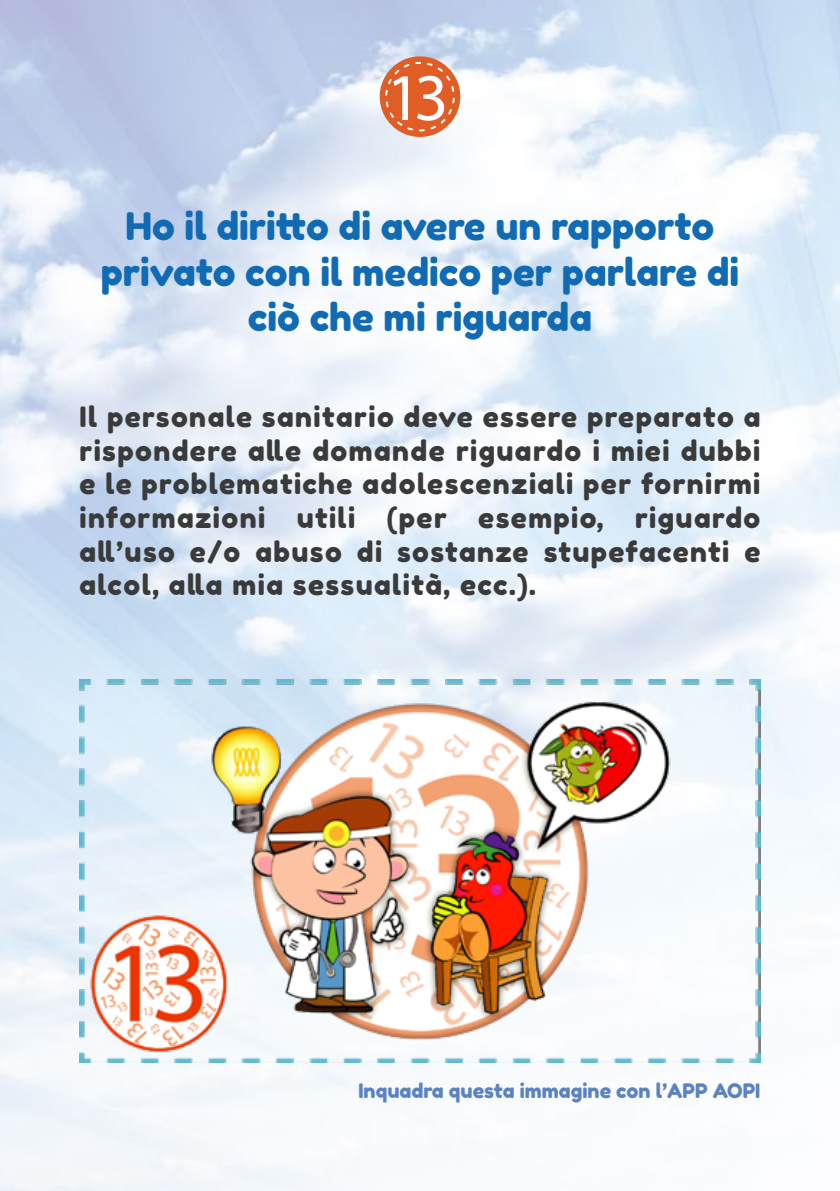
<style>
.page{position:relative;width:840px;height:1191px;background:#fff}
.page>*{position:absolute;margin:0;border:0;box-sizing:border-box;transform-origin:0 0}
.t1{font:67px "Myriad Pro";color:#fff}
.t2{font:38px/45.6px "Fredoka One";color:#106bb4;text-align:center}
.t3{font:28px/33.6px "Fredoka One";letter-spacing:.05em;color:#3a3a3a;text-align:justify}
.t4{font:20px "Fredoka One";color:#5b83c2}
</style>
<div class="page">
<img style="left:0;top:0;width:839px;height:1191px">
<div style="left:379px;top:56px;width:81px;height:81px;background:#e15d26;border-radius:50%"></div>
<div style="left:385px;top:62px;width:69px;height:69px;border:2px dashed #fff;border-radius:50%"></div>
<img style="left:79px;top:679px;width:681px;height:383px">
<h1 class="t1" style="left:386px;top:56px;width:64px">13</h1>
<h2 class="t2" style="left:101px;top:203px;width:639px">Ho il diritto di avere un rapporto privato con il medico per parlare di ciò che mi riguarda</h2>
<p class="t3" style="left:79px;top:400px;width:682px">Il personale sanitario deve essere preparato a rispondere alle domande riguardo i miei dubbi e le problematiche adolescenziali per fornirmi informazioni utili (per esempio, riguardo all’uso e/o abuso di sostanze stupefacenti e alcol, alla mia sessualità, ecc.).</p>
<p class="t4" style="left:358px;top:1078px;width:403px">Inquadra questa immagine con l’APP AOPI</p>
</div>
